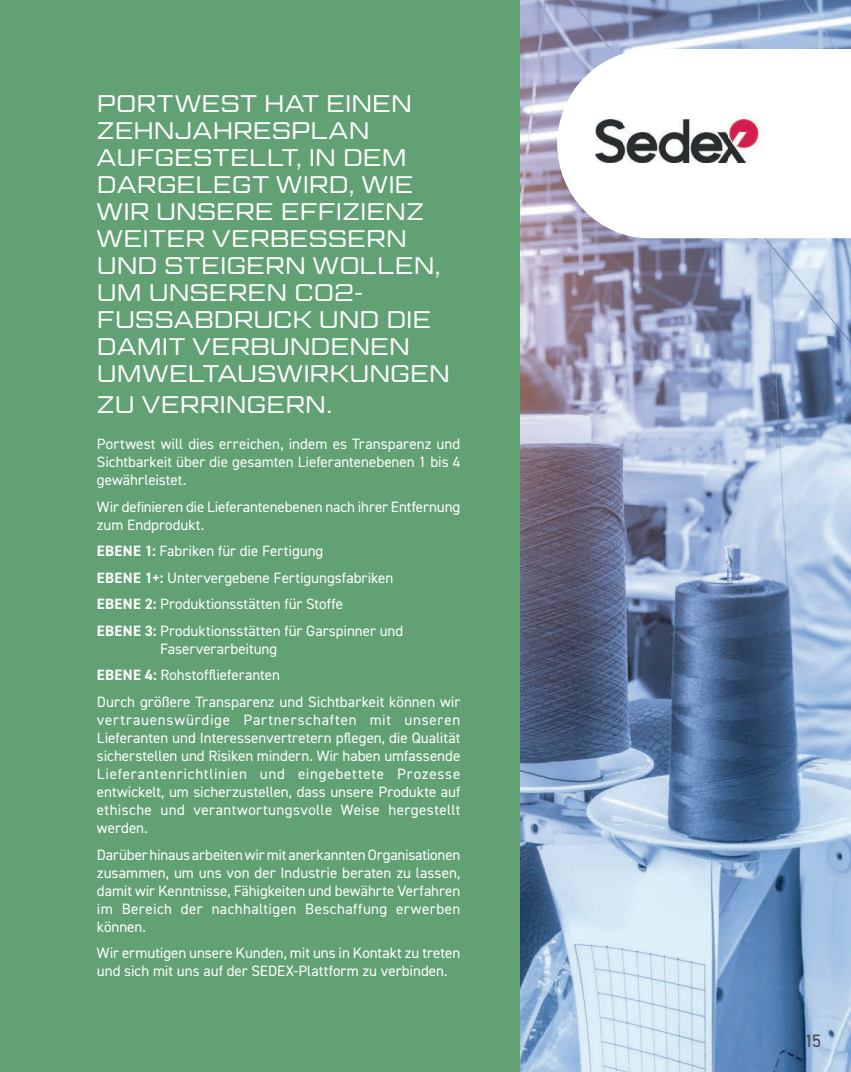
<style>
.page{position:relative;width:851px;height:1072px;background:#fff}
.page>*{position:absolute;margin:0;border:0;box-sizing:border-box;transform-origin:0 0}
.t1{font:300 24px/27px "Geom Graphic";letter-spacing:.005em;color:#fff}
.t2{font:18px "DIN2014";color:#47474a}
.t3{font:15px/18px "DIN2014";color:#fff}
.s1{font-stretch:condensed}
.s2{font-weight:700}
</style>
<div class="page">
<img style="left:519px;top:0;width:331px;height:1071px">
<div style="left:557px;top:50px;width:186px;height:188px;background:#fff;border-radius:50%"></div>
<div style="left:650px;top:50px;width:200px;height:188px;background:#fff"></div>
<img style="left:595px;top:119px;width:165px;height:43px">
<div style="left:0;top:0;width:519px;height:1071px;background:#61a173"></div>
<h1 class="t1" style="left:97px;top:89px;width:354px">PORTWEST HAT EINEN<br>ZEHNJAHRESPLAN<br>AUFGESTELLT, IN DEM<br>DARGELEGT WIRD, WIE<br>WIR UNSERE EFFIZIENZ<br>WEITER VERBESSERN<br>UND STEIGERN WOLLEN,<br>UM UNSEREN CO2-<br>FUSSABDRUCK UND DIE<br>DAMIT VERBUNDENEN<br>UMWELTAUSWIRKUNGEN</h1>
<h1 class="t1" style="left:97px;top:391px;width:237px">ZU VERRINGERN.</h1>
<p class="t3" style="left:97px;top:435px;width:365px;text-align:justify">Portwest will dies erreichen, indem es Transparenz und Sichtbarkeit über die gesamten Lieferantenebenen 1 bis 4 gewährleistet.</p>
<p class="t3" style="left:97px;top:497px;width:365px">Wir def<span class="s1">i</span>nieren die Lieferantenebenen nach ihrer Entfernung zum Endprodukt.</p>
<p class="t3" style="left:97px;top:537px;width:308px;line-height:26.5px"><span class="s2">EBENE 1:</span> Fabriken für die Fertigung<br><span class="s2">EBENE 1+:</span> Untervergebene Fertigungsfabriken <span class="s2">EBENE 2:</span> Produktionsstätten für Stoffe<br><span class="s2">EBENE 3:</span> Produktionsstätten für Garspinner und</p>
<p class="t3" style="left:97px;top:635px;width:365px;line-height:26.5px;text-indent:63px">Faserverarbeitung<br><span class="s2">EBENE 4:</span> Rohstofflieferanten<br>Durch größere Transparenz und Sichtbarkeit können wir</p>
<p class="t3" style="left:97px;top:710px;width:365px;text-align:justify">vertrauenswürdige Partnerschaften mit unseren Lieferanten und Interessenvertretern pflegen, die Qualität sicherstellen und Risiken mindern. Wir haben umfassende Lieferantenrichtlinien und eingebettete Prozesse entwickelt, um sicherzustellen, dass unsere Produkte auf ethische und verantwortungsvolle Weise hergestellt werden.</p>
<p class="t3" style="left:97px;top:845px;width:365px;text-align:justify">Darüber hinaus arbeiten wir mit anerkannten Organisationen zusammen, um uns von der Industrie beraten zu lassen, damit wir Kenntnisse, Fähigkeiten und bewährte Verfahren im Bereich der nachhaltigen Beschaffung erwerben können.</p>
<p class="t3" style="left:97px;top:943px;width:365px">Wir ermutigen unsere Kunden, mit uns in Kontakt zu treten und sich mit uns auf der SEDEX-Plattform zu verbinden.</p>
<p class="t2" style="left:804px;top:1029px;width:18px">15</p>
</div>
